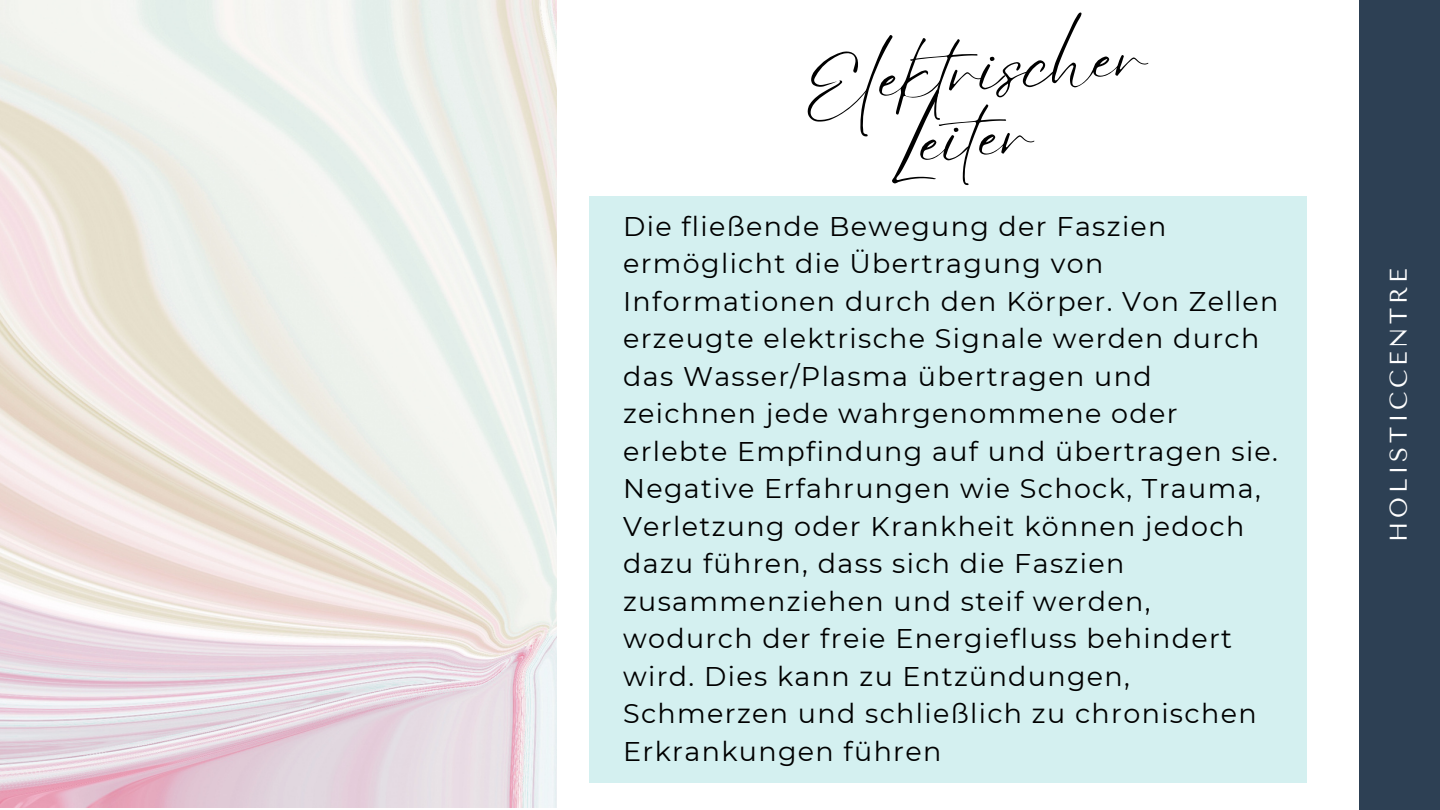
<style>
.page{position:relative;width:1440px;height:810px;background:#fff}
.page>*{position:absolute;margin:0;border:0;box-sizing:border-box;transform-origin:0 0}
.t1{font:70.1px "Eyesome Script";color:#000}
.t2{font:27px/37.5px "Montserrat";letter-spacing:.05em;color:#000}
.t3{font:24px "Tenor Sans";letter-spacing:.155em;color:#fff}
</style>
<div class="page">
<img style="left:0;top:0;width:556px;height:808px">
<div style="left:1359px;top:0;width:81px;height:810px;background:#2d4054"></div>
<div style="left:590px;top:196px;width:717px;height:586px;background:#d4f0f0"></div>
<p class="t1" style="left:798px;top:39px;width:347px;rotate:-5deg">Elektrischer</p>
<p class="t1" style="left:882px;top:100px;width:149px;rotate:-5deg">Leiter</p>
<p class="t2" style="left:623px;top:207px;width:657px">Die fließende Bewegung der Faszien ermöglicht die Übertragung von Informationen durch den Körper. Von Zellen erzeugte elektrische Signale werden durch das Wasser/Plasma übertragen und zeichnen jede wahrgenommene oder erlebte Empfindung auf und übertragen sie.<br>Negative Erfahrungen wie Schock, Trauma, Verletzung oder Krankheit können jedoch dazu führen, dass sich die Faszien zusammenziehen und steif werden, wodurch der freie Energiefluss behindert wird. Dies kann zu Entzündungen, Schmerzen und schließlich zu chronischen Erkrankungen führen</p>
<p class="t3" style="left:1385px;top:542px;width:275px;rotate:-90deg">HOLISTICCENTRE</p>
</div>
